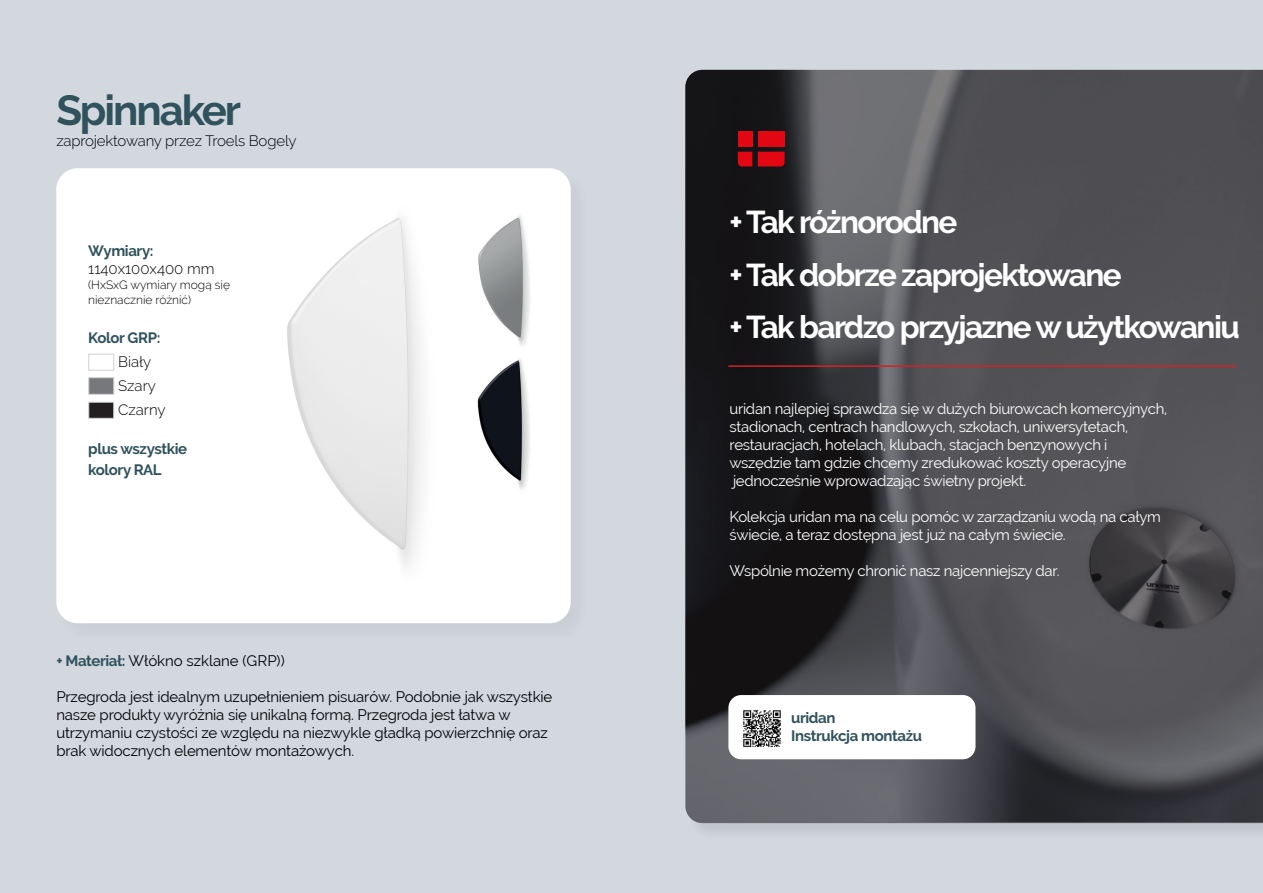
<style>
.page{position:relative;width:1263px;height:893px;background:#d3d8df}
.page>*{position:absolute;margin:0;border:0;box-sizing:border-box;transform-origin:0 0}
.t1{font:700 42px "Raleway";letter-spacing:-.05em;color:#30525d}
.t2{font:700 31.5px "Raleway";letter-spacing:-.05em;color:#fff}
.t3{font:15px "Raleway";letter-spacing:-.02em;color:#fff}
.t4{font:15px/18px "Raleway";letter-spacing:-.01em;color:#000001}
.t5{font:300 15px "Raleway";letter-spacing:-.01em;color:#000001}
.t6{font:700 15px "Raleway";letter-spacing:-.025em;color:#30525d}
.t7{font:700 15px "Raleway";letter-spacing:-.025em;color:#30515d}
.t8{font:300 12px/15px "Raleway";color:#000001}
.s1{font-weight:700;color:#30525d}
</style>
<div class="page">
<div style="left:688px;top:72px;width:575px;height:769px;background:#c7ccd3"></div>
<svg style="left:685px;top:70px;width:578px;height:753px;fill:#505054"></svg>
<div style="left:59px;top:171px;width:530px;height:471px;background:#ced2d9"></div>
<div style="left:56px;top:168px;width:515px;height:455px;background:#fff;border-radius:21px"></div>
<img style="left:287px;top:218px;width:137px;height:349px">
<div style="left:88px;top:354px;width:26px;height:17px;border:1px solid #d1d2d4"></div>
<div style="left:88px;top:377px;width:26px;height:18px;background:#76787b;border:1px solid #d1d2d4"></div>
<div style="left:88px;top:402px;width:26px;height:17px;background:#231f20;border:1px solid #d1d2d4"></div>
<hr style="left:728px;top:365px;width:508px;height:2px;background:#d1232a">
<img style="left:477px;top:215px;width:53px;height:275px">
<div style="left:738px;top:131px;width:14px;height:15px;background:#e30613"></div>
<div style="left:758px;top:131px;width:27px;height:15px;background:#e30613"></div>
<svg style="left:738px;top:152px;width:14px;height:14px"></svg>
<svg style="left:758px;top:152px;width:26px;height:14px"></svg>
<div style="left:728px;top:695px;width:247px;height:64px;background:#fff;border-radius:13px"></div>
<img style="left:743px;top:710px;width:38px;height:38px">
<p class="t1" style="left:56px;top:86px;width:186px">Spinnaker</p>
<p class="t5" style="left:56px;top:132px;width:242px">zaprojektowany przez Troels Bogely</p>
<p class="t6" style="left:88px;top:242px;width:67px">Wymiary:</p>
<p class="t5" style="left:88px;top:260px;width:128px">1140x100x400 mm</p>
<p class="t8" style="left:88px;top:277px;width:143px">(HxSxG wymiary mogą się nieznacznie różnić)</p>
<p class="t6" style="left:88px;top:329px;width:74px">Kolor GRP:</p>
<p class="t5" style="left:118px;top:353px;width:35px">Biały</p>
<p class="t5" style="left:118px;top:377px;width:39px">Szary</p>
<p class="t5" style="left:118px;top:401px;width:49px">Czarny</p>
<p class="t6" style="left:88px;top:440px;width:101px">plus wszystkie</p>
<p class="t6" style="left:88px;top:461px;width:75px">kolory RAL</p>
<p class="t4" style="left:56px;top:652px;width:230px"><span class="s1">+ Materiał:</span> Włókno szklane (GRP))</p>
<p class="t4" style="left:56px;top:688px;width:497px">Przegroda jest idealnym uzupełnieniem pisuarów. Podobnie jak wszystkie nasze produkty wyróżnia się unikalną formą. Przegroda jest łatwa w</p>
<p class="t4" style="left:56px;top:724px;width:493px">utrzymaniu czystości ze względu na niezwykle gładką powierzchnię oraz brak widocznych elementów montażowych.</p>
<p class="t2" style="left:729px;top:204px;width:229px">+ Tak różnorodne</p>
<p class="t2" style="left:729px;top:257px;width:394px">+ Tak dobrze zaprojektowane</p>
<p class="t2" style="left:729px;top:309px;width:512px">+ Tak bardzo przyjazne w użytkowaniu</p>
<p class="t3" style="left:729px;top:400px;width:439px">uridan najlepiej sprawdza się w dużych biurowcach komercyjnych,</p>
<p class="t3" style="left:729px;top:418px;width:400px">stadionach, centrach handlowych, szkołach, uniwersytetach,</p>
<p class="t3" style="left:729px;top:436px;width:379px">restauracjach, hotelach, klubach, stacjach benzynowych i</p>
<p class="t3" style="left:729px;top:454px;width:398px">wszędzie tam gdzie chcemy zredukować koszty operacyjne</p>
<p class="t3" style="left:733px;top:472px;width:295px">jednocześnie wprowadzając świetny projekt.</p>
<p class="t3" style="left:729px;top:508px;width:433px">Kolekcja uridan ma na celu pomóc w zarządzaniu wodą na całym</p>
<p class="t3" style="left:729px;top:526px;width:338px">świecie, a teraz dostępna jest już na całym świecie.</p>
<p class="t3" style="left:729px;top:562px;width:332px">Wspólnie możemy chronić nasz najcenniejszy dar.</p>
<p class="t7" style="left:791px;top:709px;width:46px">uridan</p>
<p class="t7" style="left:791px;top:727px;width:132px">Instrukcja montażu</p>
</div>
